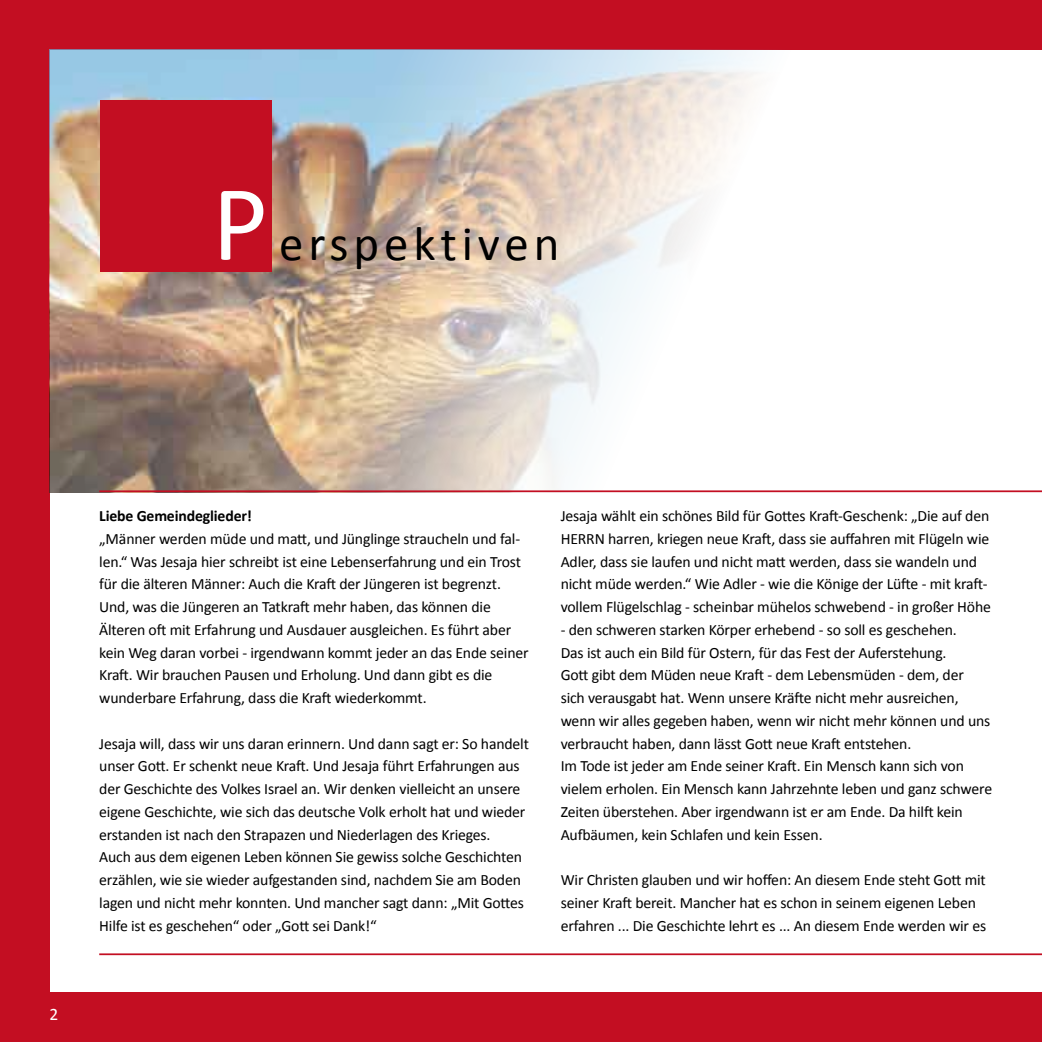
<style>
.page{position:relative;width:1042px;height:1042px;background:#c30e22}
.page>*{position:absolute;margin:0;border:0;box-sizing:border-box;transform-origin:0 0}
.t1{font:49px "Calibri";letter-spacing:.1em;color:#000}
.t2{font:17.5px "Calibri";color:#fff}
.t3{font:15.75px/22.8px "Calibri";letter-spacing:-.01em;color:#000}
.t4{font:700 15.75px "Calibri";letter-spacing:-.01em;color:#000}
.s1{font-size:108.5px;color:#fff}
</style>
<div class="page">
<div style="left:50px;top:50px;width:992px;height:942px;background:#fff"></div>
<hr style="left:99px;top:953px;width:943px;height:2px;background:#c30e22">
<img style="left:50px;top:50px;width:704px;height:442px">
<hr style="left:99px;top:490px;width:943px;height:2px;background:#c30e22">
<div style="left:100px;top:100px;width:172px;height:172px;background:#c30e22"></div>
<h1 class="t1" style="left:212px;top:212px;width:349px"><span class="s1">P</span>erspektiven</h1>
<p class="t2" style="left:50px;top:1003px;width:10px">2</p>
<p class="t4" style="left:99px;top:506px;width:154px">Liebe Gemeindeglieder!</p>
<p class="t3" style="left:99px;top:527px;width:431px">„Männer werden müde und matt, und Jünglinge straucheln und fal&shy;len.“ Was Jesaja hier schreibt ist eine Lebenserfahrung und ein Trost für die älteren Männer: Auch die Kraft der Jüngeren ist begrenzt.<br>Und, was die Jüngeren an Tatkraft mehr haben, das können die Älteren oft mit Erfahrung und Ausdauer ausgleichen. Es führt aber kein Weg daran vorbei - irgendwann kommt jeder an das Ende seiner Kraft. Wir brauchen Pausen und Erholung. Und dann gibt es die wunderbare Erfahrung, dass die Kraft wiederkommt.</p>
<p class="t3" style="left:99px;top:732px;width:431px">Jesaja will, dass wir uns daran erinnern. Und dann sagt er: So handelt unser Gott. Er schenkt neue Kraft. Und Jesaja führt Erfahrungen aus der Geschichte des Volkes Israel an. Wir denken vielleicht an unsere eigene Geschichte, wie sich das deutsche Volk erholt hat und wieder erstanden ist nach den Strapazen und Niederlagen des Krieges.<br>Auch aus dem eigenen Leben können Sie gewiss solche Geschichten erzählen, wie sie wieder aufgestanden sind, nachdem Sie am Boden lagen und nicht mehr konnten. Und mancher sagt dann: „Mit Gottes Hilfe ist es geschehen“ oder „Gott sei Dank!“</p>
<p class="t3" style="left:561px;top:504px;width:432px">Jesaja wählt ein schönes Bild für Gottes Kraft-Geschenk: „Die auf den HERRN harren, kriegen neue Kraft, dass sie auffahren mit Flügeln wie Adler, dass sie laufen und nicht matt werden, dass sie wandeln und nicht müde werden.“ Wie Adler - wie die Könige der Lüfte - mit kraft&shy;vollem Flügelschlag - scheinbar mühelos schwebend - in großer Höhe</p>
<p class="t3" style="left:561px;top:618px;width:433px">- den schweren starken Körper erhebend - so soll es geschehen.<br>Das ist auch ein Bild für Ostern, für das Fest der Auferstehung.<br>Gott gibt dem Müden neue Kraft - dem Lebensmüden - dem, der<br>sich verausgabt hat. Wenn unsere Kräfte nicht mehr ausreichen, wenn wir alles gegeben haben, wenn wir nicht mehr können und uns verbraucht haben, dann lässt Gott neue Kraft entstehen.<br>Im Tode ist jeder am Ende seiner Kraft. Ein Mensch kann sich von vielem erholen. Ein Mensch kann Jahrzehnte leben und ganz schwere Zeiten überstehen. Aber irgendwann ist er am Ende. Da hilft kein Aufbäumen, kein Schlafen und kein Essen.</p>
<p class="t3" style="left:561px;top:868px;width:427px">Wir Christen glauben und wir hoffen: An diesem Ende steht Gott mit seiner Kraft bereit. Mancher hat es schon in seinem eigenen Leben erfahren ... Die Geschichte lehrt es ... An diesem Ende werden wir es</p>
</div>
